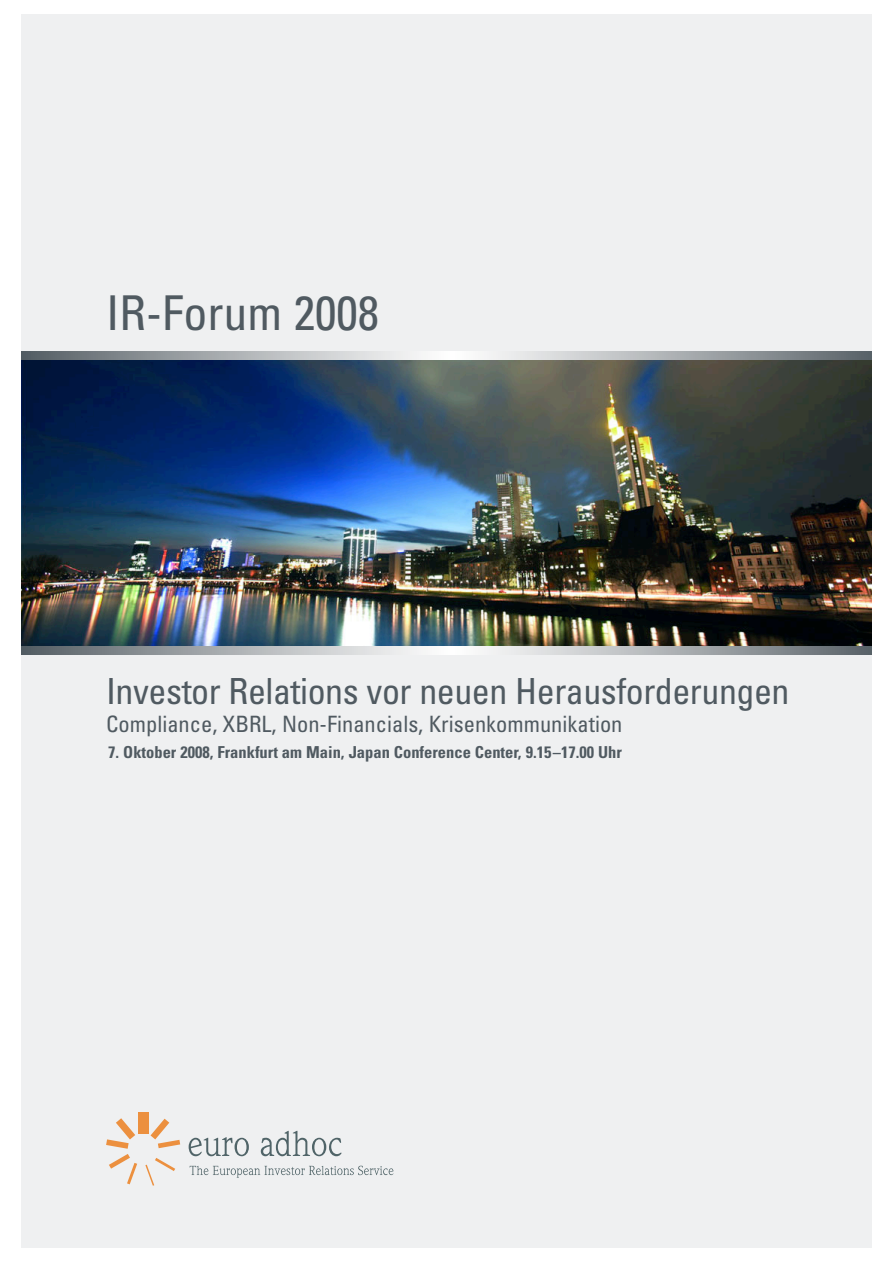
<style>
.page{position:relative;width:893px;height:1263px;background:#fff}
.page>*{position:absolute;margin:0;border:0;box-sizing:border-box;transform-origin:0 0}
.t1{font:condensed 48px "Univers";color:#505a61}
.t2{font:condensed 36px "Univers";letter-spacing:-.015em;color:#505a61}
.t3{font:condensed 22.5px "Univers";color:#505a61}
.t4{font:700 condensed 16.5px "Univers";color:#505a61}
</style>
<div class="page">
<div style="left:21px;top:15px;width:850px;height:1233px;background:#eff0f1"></div>
<img style="left:21px;top:359px;width:850px;height:287px">
<div style="left:331px;top:646px;width:243px;height:9px;background:#d4d6d7"></div>
<div style="left:340px;top:646px;width:225px;height:9px;background:#d7d9db"></div>
<div style="left:352px;top:646px;width:202px;height:9px;background:#dbddde"></div>
<div style="left:361px;top:646px;width:184px;height:9px;background:#dfe0e1"></div>
<div style="left:372px;top:646px;width:161px;height:9px;background:#e3e4e4"></div>
<div style="left:381px;top:646px;width:143px;height:9px;background:#e6e7e8"></div>
<div style="left:392px;top:646px;width:121px;height:9px;background:#eaebec"></div>
<div style="left:403px;top:646px;width:99px;height:9px;background:#eeefef"></div>
<div style="left:414px;top:646px;width:77px;height:9px;background:#f2f2f3"></div>
<div style="left:423px;top:646px;width:59px;height:9px;background:#f5f6f5"></div>
<div style="left:432px;top:646px;width:41px;height:9px;background:#f9f9f9"></div>
<div style="left:444px;top:646px;width:18px;height:9px;background:#fdfdfd"></div>
<div style="left:329px;top:351px;width:247px;height:8px;background:#d3d5d6"></div>
<div style="left:338px;top:351px;width:229px;height:8px;background:#d6d8da"></div>
<div style="left:347px;top:351px;width:211px;height:8px;background:#dadbdc"></div>
<div style="left:356px;top:351px;width:193px;height:8px;background:#dddfdf"></div>
<div style="left:365px;top:351px;width:175px;height:8px;background:#e0e1e3"></div>
<div style="left:374px;top:351px;width:157px;height:8px;background:#e4e5e5"></div>
<div style="left:385px;top:351px;width:135px;height:8px;background:#e8e9e9"></div>
<div style="left:394px;top:351px;width:117px;height:8px;background:#ebeced"></div>
<div style="left:406px;top:351px;width:94px;height:8px;background:#efeff0"></div>
<div style="left:417px;top:351px;width:72px;height:8px;background:#f3f3f4"></div>
<div style="left:428px;top:351px;width:49px;height:8px;background:#f7f7f7"></div>
<div style="left:439px;top:351px;width:27px;height:8px;background:#fbfbfb"></div>
<div style="left:450px;top:351px;width:5px;height:8px;background:#fff"></div>
<svg style="left:189px;top:1137px;width:60px;height:19px"></svg>
<svg style="left:261px;top:1131px;width:80px;height:25px"></svg>
<svg style="left:190px;top:1166px;width:203px;height:12px"></svg>
<div style="left:138px;top:1112px;width:10px;height:22px;background:#ec903f"></div>
<svg style="left:106px;top:1118px;width:31px;height:66px"></svg>
<svg style="left:145px;top:1158px;width:30px;height:28px"></svg>
<svg style="left:151px;top:1119px;width:29px;height:29px"></svg>
<h1 class="t1" style="left:106px;top:283px;width:274px">IR-Forum 2008</h1>
<h2 class="t2" style="left:106px;top:669px;width:685px">Investor Relations vor neuen Herausforderungen</h2>
<h3 class="t3" style="left:106px;top:710px;width:518px">Compliance, XBRL, Non-Financials, Krisenkommunikation</h3>
<p class="t4" style="left:108px;top:742px;width:515px">7. Oktober 2008, Frankfurt am Main, Japan Conference Center, 9.15–17.00 Uhr</p>
</div>
